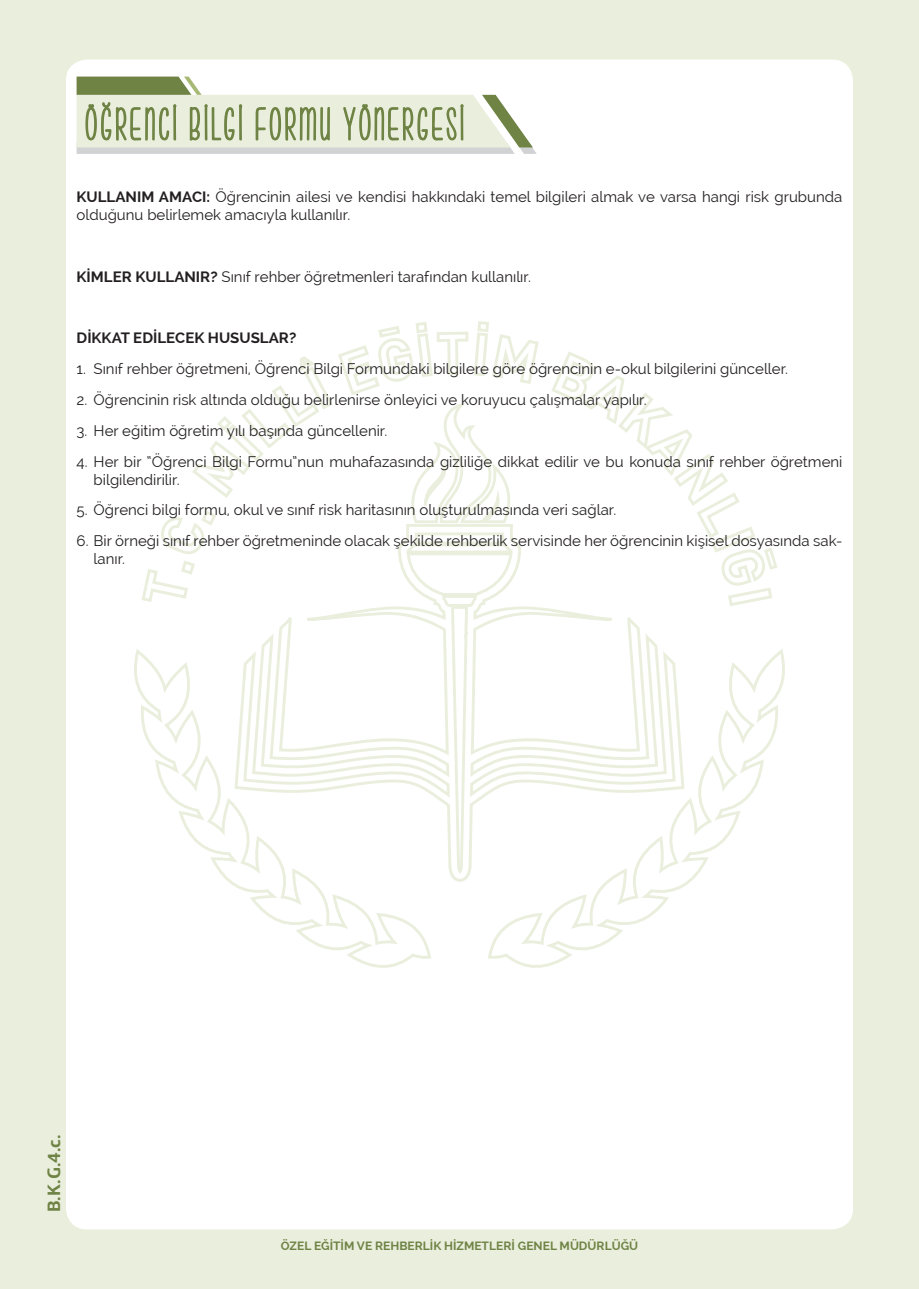
<style>
.page{position:relative;width:919px;height:1289px;background:#fff}
.page>*{position:absolute;margin:0;border:0;box-sizing:border-box;transform-origin:0 0}
.t1{font:700 18px "PF Agora Sans Pro";color:#6e8344}
.t2{font:15px/18px "Raleway";color:#231f20}
.t3{font:700 15px "Raleway";color:#231f20}
.t4{font:700 12px "Raleway";color:#6e8344}
.s1{font-weight:700}
</style>
<div class="page">
<div style="left:0;top:0;width:918px;height:1288px;background:#eaeedd"></div>
<div style="left:66px;top:60px;width:787px;height:1169px;background:#fff;border-radius:21px"></div>
<svg style="left:159px;top:649px;width:626px;height:319px"></svg>
<svg style="left:216px;top:608px;width:487px;height:275px"></svg>
<svg style="left:536px;top:341px;width:241px;height:267px"></svg>
<svg style="left:77px;top:59px;width:459px;height:718px"></svg>
<p class="t2" style="left:77px;top:188px;width:767px"><span class="s1">KULLANIM AMACI:</span> Öğrencinin ailesi ve kendisi hakkındaki temel bilgileri almak ve varsa hangi risk grubunda olduğunu belirlemek amacıyla kullanılır.</p>
<p class="t2" style="left:77px;top:267px;width:456px"><span class="s1">KİMLER KULLANIR?</span> Sınıf rehber öğretmenleri tarafından kullanılır.</p>
<p class="t3" style="left:77px;top:329px;width:221px">DİKKAT EDİLECEK HUSUSLAR?</p>
<p class="t2" style="left:77px;top:360px;width:713px">1. Sınıf rehber öğretmeni, Öğrenci Bilgi Formundaki bilgilere göre öğrencinin e-okul bilgilerini günceller.</p>
<p class="t2" style="left:77px;top:390px;width:571px">2. Öğrencinin risk altında olduğu belirlenirse önleyici ve koruyucu çalışmalar yapılır.</p>
<p class="t2" style="left:77px;top:421px;width:312px">3. Her eğitim öğretim yılı başında güncellenir.</p>
<p class="t2" style="left:94px;top:452px;width:750px;text-indent:-17px">4. Her bir “Öğrenci Bilgi Formu”nun muhafazasında gizliliğe dikkat edilir ve bu konuda sınıf rehber öğretmeni bilgilendirilir.</p>
<p class="t2" style="left:77px;top:501px;width:541px">5. Öğrenci bilgi formu, okul ve sınıf risk haritasının oluşturulmasında veri sağlar.</p>
<p class="t2" style="left:94px;top:531px;width:750px;text-indent:-17px">6. Bir örneği sınıf rehber öğretmeninde olacak şekilde rehberlik servisinde her öğrencinin kişisel dosyasında sak&shy;lanır.</p>
<p class="t1" style="left:42px;top:1212px;width:79px;rotate:-90deg">B.K.G.4.c.</p>
<p class="t4" style="left:281px;top:1238px;width:359px">ÖZEL EĞİTİM VE REHBERLİK HİZMETLERİ GENEL MÜDÜRLÜĞÜ</p>
</div>
